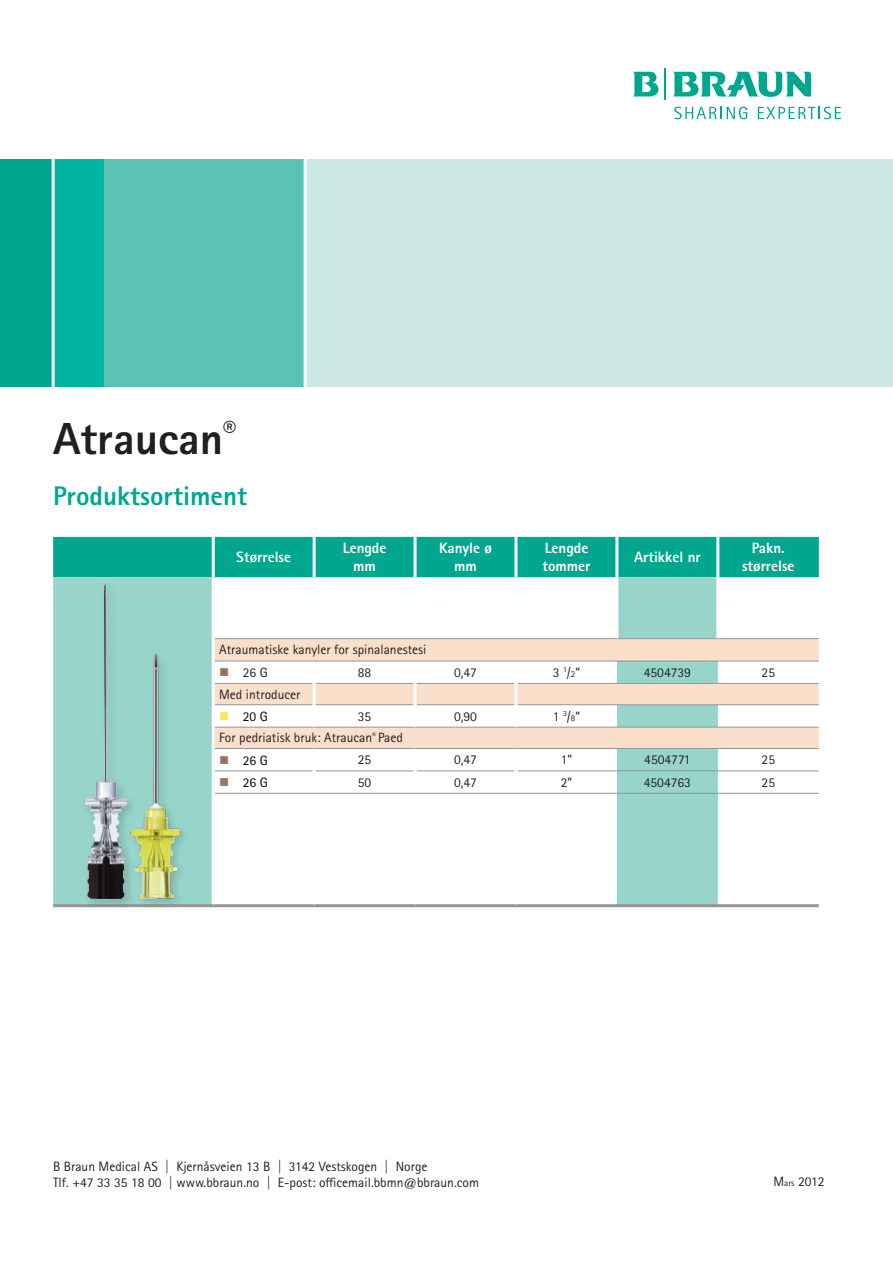
<style>
.page{position:relative;width:893px;height:1263px;background:#fff}
.page>*{position:absolute;margin:0;border:0;box-sizing:border-box;transform-origin:0 0}
.t1{font:800 45px "Rotis Sans Serif Pro";color:#231f20}
.t2{font:800 27px "Rotis Sans Serif Pro";color:#00a78e}
.t3{font:800 15px/18px "Rotis Sans Serif Pro";color:#fff;text-align:center}
.t4{font:13.5px/16.2px "Rotis Sans Serif Pro";color:#231f20}
.t5{font:13.5px "Rotis Sans Serif Pro";color:#000}
.s1{color:#977660}
.s2{font-size:9px}
.s3{color:#ffe550}
</style>
<div class="page">
<div style="left:305px;top:160px;width:588px;height:227px;background:#cae7e2"></div>
<svg style="left:674px;top:107px;width:73px;height:12px"></svg>
<svg style="left:758px;top:107px;width:83px;height:12px"></svg>
<svg style="left:633px;top:72px;width:26px;height:25px"></svg>
<svg style="left:673px;top:71px;width:138px;height:26px"></svg>
<hr style="left:665px;top:68px;width:1px;height:31px;background:#00a78e">
<div style="left:0;top:160px;width:53px;height:227px;background:#00a78e"></div>
<div style="left:53px;top:160px;width:51px;height:227px;background:#00b5a0"></div>
<div style="left:104px;top:160px;width:201px;height:227px;background:#5cc3b4"></div>
<hr style="left:52px;top:140px;width:3px;height:263px;background:#fff">
<hr style="left:304px;top:144px;width:3px;height:252px;background:#fff">
<div style="left:53px;top:537px;width:766px;height:40px;background:#00a78e"></div>
<svg style="left:53px;top:577px;width:665px;height:327px"></svg>
<svg style="left:215px;top:639px;width:604px;height:109px;fill:#fadfca"></svg>
<hr style="left:215px;top:748px;width:99px;height:1px;background:#939598">
<hr style="left:314px;top:748px;width:101px;height:1px;background:#939598">
<hr style="left:415px;top:748px;width:101px;height:1px;background:#939598">
<hr style="left:516px;top:748px;width:101px;height:1px;background:#939598">
<hr style="left:617px;top:748px;width:101px;height:1px;background:#939598">
<hr style="left:718px;top:748px;width:101px;height:1px;background:#939598">
<hr style="left:316px;top:770px;width:98px;height:1px;background:#939598">
<hr style="left:417px;top:770px;width:97px;height:1px;background:#939598">
<hr style="left:517px;top:770px;width:100px;height:1px;background:#939598">
<hr style="left:617px;top:770px;width:101px;height:1px;background:#939598">
<hr style="left:718px;top:770px;width:101px;height:1px;background:#939598">
<hr style="left:215px;top:683px;width:98px;height:1px;background:#939598">
<hr style="left:316px;top:683px;width:98px;height:1px;background:#939598">
<hr style="left:417px;top:683px;width:97px;height:1px;background:#939598">
<hr style="left:517px;top:683px;width:100px;height:1px;background:#939598">
<hr style="left:617px;top:683px;width:101px;height:1px;background:#939598">
<hr style="left:718px;top:683px;width:101px;height:1px;background:#939598">
<hr style="left:215px;top:704px;width:98px;height:1px;background:#939598">
<hr style="left:316px;top:704px;width:98px;height:1px;background:#939598">
<hr style="left:417px;top:704px;width:97px;height:1px;background:#939598">
<hr style="left:517px;top:704px;width:100px;height:1px;background:#939598">
<hr style="left:617px;top:704px;width:101px;height:1px;background:#939598">
<hr style="left:718px;top:704px;width:101px;height:1px;background:#939598">
<hr style="left:215px;top:727px;width:99px;height:1px;background:#939598">
<hr style="left:314px;top:727px;width:101px;height:1px;background:#939598">
<hr style="left:415px;top:727px;width:101px;height:1px;background:#939598">
<hr style="left:516px;top:727px;width:101px;height:1px;background:#939598">
<hr style="left:617px;top:727px;width:101px;height:1px;background:#939598">
<hr style="left:718px;top:727px;width:101px;height:1px;background:#939598">
<hr style="left:213px;top:904px;width:101px;height:3px;background:#939598">
<hr style="left:314px;top:904px;width:101px;height:3px;background:#939598">
<hr style="left:415px;top:904px;width:101px;height:3px;background:#939598">
<hr style="left:516px;top:904px;width:101px;height:3px;background:#939598">
<hr style="left:617px;top:904px;width:101px;height:3px;background:#939598">
<hr style="left:718px;top:904px;width:101px;height:3px;background:#939598">
<hr style="left:53px;top:904px;width:160px;height:3px;background:#939598">
<hr style="left:215px;top:770px;width:98px;height:1px;background:#939598">
<hr style="left:313px;top:661px;width:3px;height:22px;background:#fff">
<hr style="left:414px;top:661px;width:3px;height:22px;background:#fff">
<hr style="left:514px;top:661px;width:3px;height:22px;background:#fff">
<hr style="left:313px;top:683px;width:3px;height:22px;background:#fff">
<hr style="left:414px;top:683px;width:3px;height:22px;background:#fff">
<hr style="left:514px;top:683px;width:3px;height:22px;background:#fff">
<hr style="left:313px;top:705px;width:3px;height:22px;background:#fff">
<hr style="left:414px;top:705px;width:3px;height:22px;background:#fff">
<hr style="left:514px;top:705px;width:3px;height:22px;background:#fff">
<hr style="left:313px;top:749px;width:3px;height:22px;background:#fff">
<hr style="left:414px;top:749px;width:3px;height:22px;background:#fff">
<hr style="left:514px;top:749px;width:3px;height:22px;background:#fff">
<hr style="left:313px;top:771px;width:3px;height:22px;background:#fff">
<hr style="left:414px;top:771px;width:3px;height:22px;background:#fff">
<hr style="left:514px;top:771px;width:3px;height:22px;background:#fff">
<hr style="left:313px;top:794px;width:3px;height:110px;background:#fff">
<hr style="left:414px;top:794px;width:3px;height:110px;background:#fff">
<hr style="left:514px;top:794px;width:3px;height:110px;background:#fff">
<hr style="left:215px;top:793px;width:99px;height:1px;background:#939598">
<hr style="left:314px;top:793px;width:101px;height:1px;background:#939598">
<hr style="left:415px;top:793px;width:101px;height:1px;background:#939598">
<hr style="left:516px;top:793px;width:101px;height:1px;background:#939598">
<hr style="left:617px;top:793px;width:101px;height:1px;background:#939598">
<hr style="left:718px;top:793px;width:101px;height:1px;background:#939598">
<hr style="left:215px;top:638px;width:99px;height:1px;background:#939598">
<hr style="left:314px;top:638px;width:101px;height:1px;background:#939598">
<hr style="left:415px;top:638px;width:101px;height:1px;background:#939598">
<hr style="left:516px;top:638px;width:101px;height:1px;background:#939598">
<hr style="left:617px;top:638px;width:101px;height:1px;background:#939598">
<hr style="left:718px;top:638px;width:101px;height:1px;background:#939598">
<hr style="left:215px;top:661px;width:99px;height:1px;background:#939598">
<hr style="left:314px;top:661px;width:101px;height:1px;background:#939598">
<hr style="left:415px;top:661px;width:101px;height:1px;background:#939598">
<hr style="left:516px;top:661px;width:101px;height:1px;background:#939598">
<hr style="left:617px;top:661px;width:101px;height:1px;background:#939598">
<hr style="left:718px;top:661px;width:101px;height:1px;background:#939598">
<hr style="left:313px;top:537px;width:3px;height:40px;background:#fff">
<hr style="left:414px;top:537px;width:3px;height:40px;background:#fff">
<hr style="left:514px;top:537px;width:3px;height:40px;background:#fff">
<hr style="left:615px;top:537px;width:3px;height:40px;background:#fff">
<hr style="left:716px;top:537px;width:3px;height:40px;background:#fff">
<hr style="left:212px;top:537px;width:3px;height:40px;background:#fff">
<hr style="left:212px;top:577px;width:3px;height:62px;background:#fff">
<hr style="left:212px;top:639px;width:3px;height:22px;background:#fff">
<hr style="left:212px;top:661px;width:3px;height:22px;background:#fff">
<hr style="left:212px;top:683px;width:3px;height:22px;background:#fff">
<hr style="left:212px;top:705px;width:3px;height:22px;background:#fff">
<hr style="left:212px;top:727px;width:3px;height:21px;background:#fff">
<hr style="left:212px;top:748px;width:3px;height:23px;background:#fff">
<hr style="left:212px;top:771px;width:3px;height:22px;background:#fff">
<hr style="left:212px;top:793px;width:3px;height:111px;background:#fff">
<hr style="left:615px;top:577px;width:3px;height:61px;background:#fff">
<hr style="left:716px;top:577px;width:3px;height:61px;background:#fff">
<div style="left:79px;top:579px;width:69px;height:339px;background:#231f20;opacity:.2"></div>
<img style="left:83px;top:583px;width:46px;height:317px">
<div style="left:124px;top:649px;width:78px;height:268px;background:#231f20;opacity:.2"></div>
<img style="left:129px;top:654px;width:54px;height:246px">
<p class="t1" style="left:53px;top:410px;width:185px">Atraucan<sup>®</sup></p>
<p class="t2" style="left:53px;top:478px;width:195px">Produktsortiment</p>
<p class="t3" style="left:236px;top:548px;width:56px">Størrelse</p>
<p class="t3" style="left:343px;top:539px;width:45px">Lengde mm</p>
<p class="t3" style="left:439px;top:539px;width:54px">Kanyle ø mm</p>
<p class="t3" style="left:542px;top:539px;width:50px;text-align:left">Lengde tommer</p>
<p class="t3" style="left:634px;top:548px;width:68px">Artikkel nr</p>
<p class="t3" style="left:742px;top:539px;width:54px">Pakn. størrelse</p>
<p class="t4" style="left:219px;top:642px;width:209px">Atraumatiske kanyler for spinalanestesi</p>
<p class="t4" style="left:219px;top:665px;width:50px"><span class="s1">■</span> 26 G</p>
<p class="t4" style="left:358px;top:664px;width:15px">88</p>
<p class="t4" style="left:454px;top:664px;width:25px">0,47</p>
<p class="t4" style="left:553px;top:664px;width:29px">3 <sup>1</sup>/<span class="s2">2</span>”</p>
<p class="t4" style="left:644px;top:664px;width:49px">4504739</p>
<p class="t4" style="left:762px;top:664px;width:15px">25</p>
<p class="t4" style="left:219px;top:686px;width:83px">Med introducer</p>
<p class="t5" style="left:219px;top:709px;width:50px"><span class="s3">■</span> 20 G</p>
<p class="t4" style="left:358px;top:708px;width:15px">35</p>
<p class="t4" style="left:454px;top:708px;width:25px">0,90</p>
<p class="t4" style="left:553px;top:708px;width:29px">1 <sup>3</sup>/<span class="s2">8</span>”</p>
<p class="t4" style="left:219px;top:730px;width:185px">For pedriatisk bruk: Atraucan<sup>®</sup> Paed</p>
<p class="t5" style="left:219px;top:752px;width:50px"><span class="s1">■</span> 26 G</p>
<p class="t4" style="left:358px;top:752px;width:15px">25</p>
<p class="t4" style="left:454px;top:752px;width:25px">0,47</p>
<p class="t4" style="left:561px;top:752px;width:13px">1”</p>
<p class="t4" style="left:644px;top:752px;width:48px">4504771</p>
<p class="t4" style="left:762px;top:752px;width:15px">25</p>
<p class="t5" style="left:219px;top:775px;width:50px"><span class="s1">■</span> 26 G</p>
<p class="t4" style="left:358px;top:774px;width:15px">50</p>
<p class="t4" style="left:454px;top:774px;width:25px">0,47</p>
<p class="t4" style="left:561px;top:774px;width:13px">2”</p>
<p class="t4" style="left:644px;top:774px;width:49px">4504763</p>
<p class="t4" style="left:762px;top:774px;width:15px">25</p>
<p class="t4" style="left:53px;top:1158px;width:427px">B Braun Medical AS | Kjernåsveien 13 B | 3142 Vestskogen | Norge<br>Tlf. +47 33 35 18 00 | www.bbraun.no | E-post: officemail.bbmn@bbraun.com</p>
<p class="t4" style="left:774px;top:1173px;width:53px">M<span class="s2">ars</span> 2012</p>
</div>
